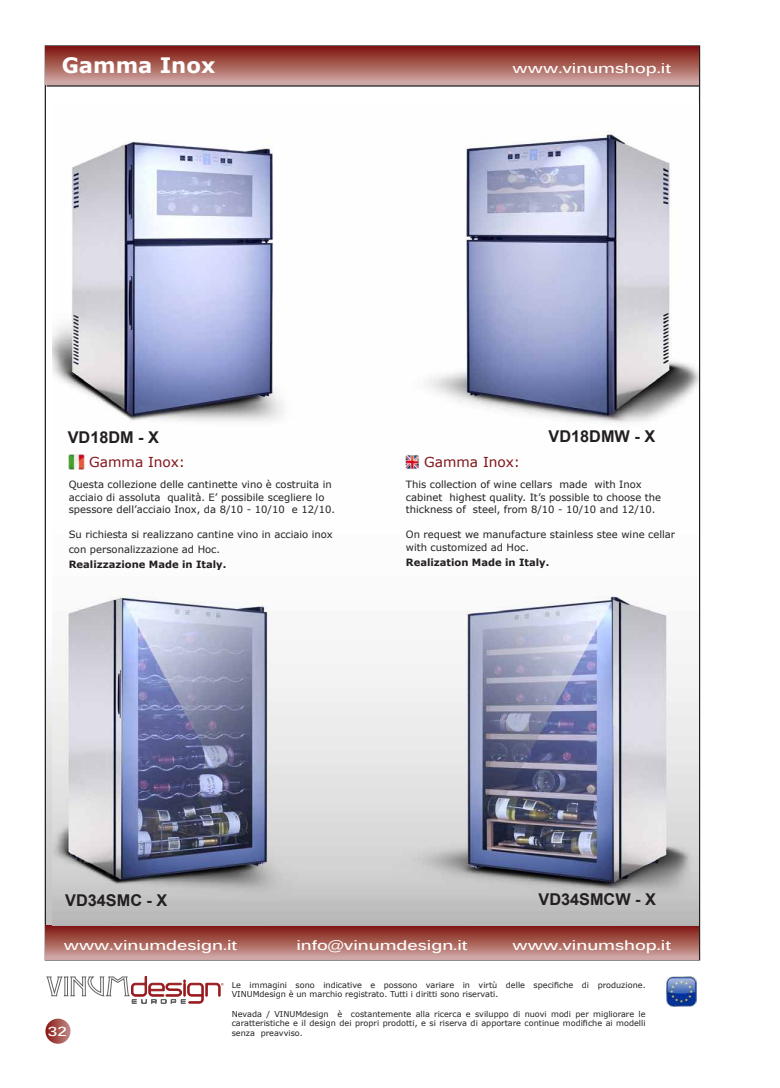
<style>
.page{position:relative;width:780px;height:1088px;background:#fff}
.page>*{position:absolute;margin:0;border:0;box-sizing:border-box;transform-origin:0 0}
.t1{font:700 21.25px "Verdana";color:#fff}
.t2{font:700 16.25px "Arial";color:#231f20}
.t3{font:13.75px "Verdana";color:#811419}
.t4{font:700 13.62px "Kalinga";color:#fff;scale:1.25 1}
.t5{font:700 13px "Kalinga";color:#fff;scale:1.25 1}
.t6{font:10px/12.5px "Verdana";color:#231f20}
.t7{font:700 10px "Verdana";color:#231f20}
.t8{font:8.12px/9.8px "Verdana";color:#231f20;text-align:justify}
</style>
<div class="page">
<div style="left:47px;top:49px;width:652px;height:38px;background:#231f20;opacity:.75"></div>
<svg style="left:46px;top:47px;width:653px;height:37px;background:#a8605a"></svg>
<svg style="left:47px;top:976px;width:177px;height:27px"></svg>
<img style="left:666px;top:976px;width:30px;height:31px">
<div style="left:46px;top:925px;width:652px;height:34px;background:linear-gradient(to bottom,#7e1209,#cfa6a1)"></div>
<img style="left:53px;top:131px;width:645px;height:794px">
<img style="left:69px;top:454px;width:15px;height:15px">
<img style="left:405px;top:455px;width:14px;height:15px">
<svg style="left:45px;top:1018px;width:26px;height:26px"></svg>
<p class="t1" style="left:62px;top:51px;width:155px">Gamma Inox</p>
<p class="t4" style="left:512px;top:60px;width:128px">www.vinumshop.it</p>
<p class="t2" style="left:68px;top:427px;width:93px">VD18DM - X</p>
<p class="t3" style="left:89px;top:453px;width:97px">Gamma Inox:</p>
<p class="t6" style="left:69px;top:478px;width:268px">Questa collezione delle cantinette vino è costruita in acciaio di assoluta qualità. E’ possibile scegliere lo spessore dell’acciaio Inox, da 8/10 - 10/10 e 12/10.</p>
<p class="t6" style="left:69px;top:527px;width:265px;line-height:15px">Su richiesta si realizzano cantine vino in acciaio inox con personalizzazione ad Hoc.</p>
<p class="t7" style="left:69px;top:557px;width:159px">Realizzazione Made in Italy.</p>
<p class="t2" style="left:548px;top:425px;width:108px">VD18DMW - X</p>
<p class="t3" style="left:424px;top:453px;width:97px">Gamma Inox:</p>
<p class="t6" style="left:406px;top:478px;width:257px">This collection of wine cellars made with Inox cabinet highest quality. It’s possible to choose the thickness of steel, from 8/10 - 10/10 and 12/10.</p>
<p class="t6" style="left:406px;top:528px;width:271px">On request we manufacture stainless stee wine cellar with customized ad Hoc.</p>
<p class="t7" style="left:406px;top:555px;width:145px">Realization Made in Italy.</p>
<p class="t2" style="left:65px;top:890px;width:104px">VD34SMC - X</p>
<p class="t2" style="left:538px;top:889px;width:119px">VD34SMCW - X</p>
<p class="t4" style="left:64px;top:936px;width:140px">www.vinumdesign.it</p>
<p class="t4" style="left:296px;top:936px;width:138px">info@vinumdesign.it</p>
<p class="t4" style="left:512px;top:936px;width:128px">www.vinumshop.it</p>
<p class="t5" style="left:48px;top:1022px;width:17px">32</p>
<p class="t8" style="left:232px;top:980px;width:415px">Le immagini sono indicative e possono variare in virtù delle specifiche di produzione.</p>
<p class="t8" style="left:232px;top:989px;width:268px">VINUMdesign è un marchio registrato. Tutti i diritti sono riservati.</p>
<p class="t8" style="left:232px;top:1009px;width:415px">Nevada / VINUMdesign è costantemente alla ricerca e sviluppo di nuovi modi per migliorare le caratteristiche e il design dei propri prodotti, e si riserva di apportare continue modifiche ai modelli senza preavviso.</p>
</div>
